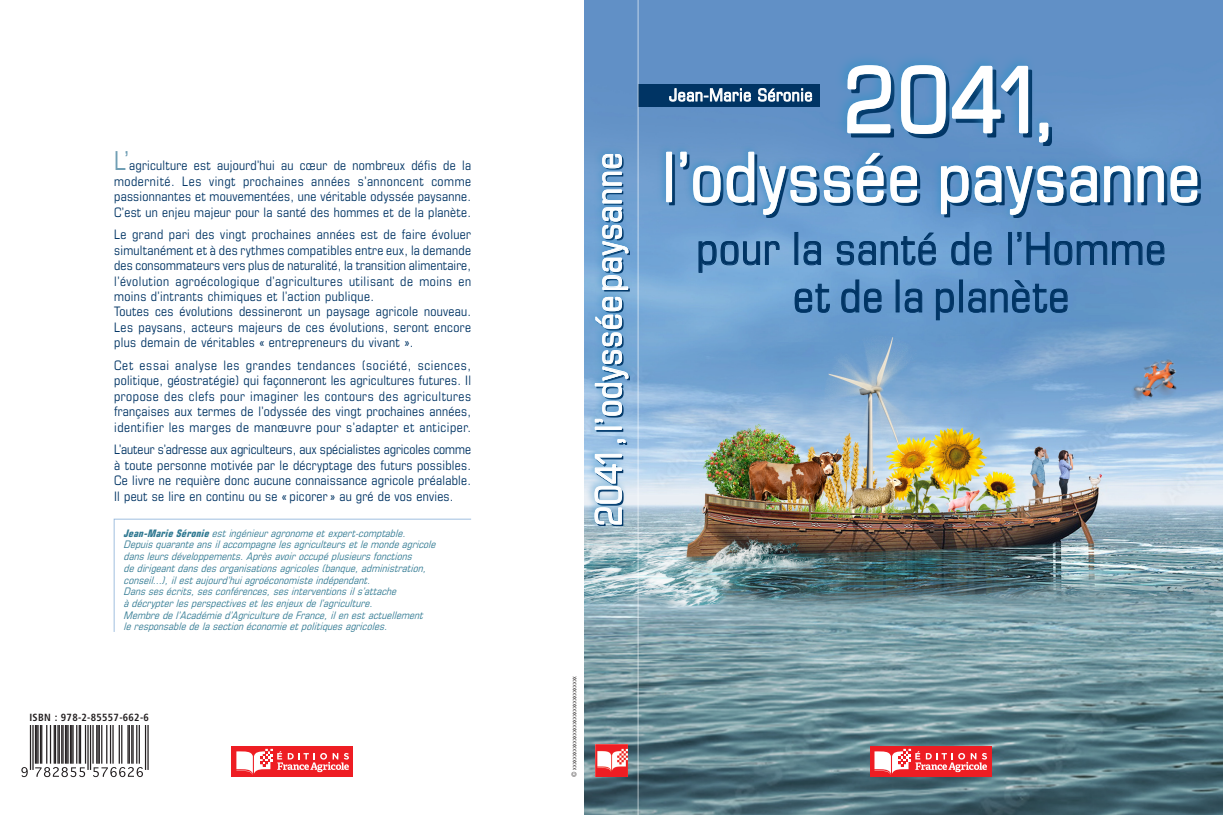
<style>
.page{position:relative;width:1223px;height:815px;background:#fff}
.page>*{position:absolute;margin:0;border:0;box-sizing:border-box;transform-origin:0 0}
.t1{font:condensed 89.38px "Eurostile";color:#fff}
.t2{font:condensed 67.5px "Eurostile";letter-spacing:.025em;color:#fff}
.t3{font:condensed 44.25px/47.5px "Eurostile";letter-spacing:.025em;color:#003464;text-align:center}
.t4{font:condensed 35.75px "Eurostile";letter-spacing:.025em;color:#fff}
.t5{font:condensed 17px "Eurostile";letter-spacing:.04em;color:#fff}
.t6{font:condensed 13px/15.5px "Eurostile";letter-spacing:.03em;color:#003464;text-align:justify}
.t7{font:italic condensed 10.38px/11.8px "Eurostile";color:#2f7891}
.t8{font:700 condensed 10.38px "Frutiger";letter-spacing:.03em;color:#231f20}
.t9{font:300 condensed 6.88px "Frutiger";color:#231f20}
.s1{font-size:26.12px;color:#6f9eb4}
.s2{font-weight:700}
.s3{font-size:84.88px}
</style>
<div class="page">
<img style="left:585px;top:0;width:637px;height:815px">
<div style="left:869px;top:746px;width:122px;height:31px;background:#ee1d23"></div>
<svg style="left:874px;top:749px;width:113px;height:26px"></svg>
<div style="left:232px;top:746px;width:121px;height:31px;background:#ee1d23"></div>
<svg style="left:236px;top:749px;width:113px;height:26px"></svg>
<div style="left:638px;top:84px;width:181px;height:23px;background:#003464"></div>
<svg style="left:669px;top:88px;width:82px;height:14px"></svg>
<svg style="left:758px;top:88px;width:54px;height:14px"></svg>
<svg style="left:698px;top:241px;width:81px;height:32px;background:#6797c5"></svg>
<div style="left:794px;top:232px;width:4px;height:33px;border:1px solid #003464"></div>
<svg style="left:803px;top:241px;width:18px;height:24px"></svg>
<svg style="left:836px;top:233px;width:100px;height:32px;background:#5a8ebf"></svg>
<svg style="left:951px;top:232px;width:40px;height:33px"></svg>
<div style="left:1008px;top:232px;width:3px;height:33px;border:1px solid #003464"></div>
<svg style="left:1017px;top:232px;width:147px;height:33px;background:#5284b8"></svg>
<svg style="left:794px;top:284px;width:36px;height:29px"></svg>
<svg style="left:841px;top:279px;width:40px;height:34px"></svg>
<div style="left:895px;top:280px;width:4px;height:32px;border:1px solid #003464"></div>
<svg style="left:904px;top:288px;width:18px;height:25px"></svg>
<svg style="left:935px;top:288px;width:19px;height:32px"></svg>
<div style="left:959px;top:280px;width:3px;height:32px;border:1px solid #003464"></div>
<svg style="left:968px;top:280px;width:99px;height:33px;background:#4f83b7"></svg>
<div style="left:657px;top:143px;width:545px;height:76px;background:#3890c7;opacity:.75"></div>
<div style="left:666px;top:152px;width:6px;height:50px;border:2px solid #fff"></div>
<svg style="left:679px;top:151px;width:138px;height:65px;background:#6e9dc7"></svg>
<svg style="left:823px;top:165px;width:27px;height:38px"></svg>
<svg style="left:856px;top:152px;width:61px;height:51px;background:#709dc5"></svg>
<svg style="left:940px;top:165px;width:157px;height:51px;background:#6a98c1"></svg>
<svg style="left:1103px;top:165px;width:94px;height:38px;background:#6f9cc2"></svg>
<img style="left:1105px;top:339px;width:96px;height:87px">
<div style="left:835px;top:53px;width:220px;height:96px;background:#3890c7;opacity:.8"></div>
<svg style="left:846px;top:64px;width:46px;height:71px"></svg>
<svg style="left:899px;top:64px;width:130px;height:71px"></svg>
<svg style="left:1037px;top:121px;width:12px;height:23px"></svg>
<svg style="left:23px;top:725px;width:126px;height:53px"></svg>
<hr style="left:30px;top:725px;width:1px;height:44px;background:#231f20">
<hr style="left:32px;top:725px;width:2px;height:44px;background:#231f20">
<hr style="left:35px;top:725px;width:1px;height:38px;background:#231f20">
<hr style="left:36px;top:725px;width:1px;height:38px;background:#231f20">
<hr style="left:37px;top:725px;width:2px;height:38px;background:#231f20">
<hr style="left:40px;top:725px;width:1px;height:38px;background:#231f20">
<hr style="left:41px;top:725px;width:1px;height:38px;background:#231f20">
<hr style="left:46px;top:725px;width:1px;height:38px;background:#231f20">
<hr style="left:50px;top:725px;width:1px;height:38px;background:#231f20">
<hr style="left:54px;top:725px;width:1px;height:38px;background:#231f20">
<hr style="left:55px;top:725px;width:1px;height:38px;background:#231f20">
<hr style="left:57px;top:725px;width:2px;height:38px;background:#231f20">
<hr style="left:59px;top:725px;width:1px;height:38px;background:#231f20">
<hr style="left:61px;top:725px;width:1px;height:38px;background:#231f20">
<hr style="left:62px;top:725px;width:2px;height:38px;background:#231f20">
<hr style="left:65px;top:725px;width:1px;height:38px;background:#231f20">
<hr style="left:66px;top:725px;width:1px;height:38px;background:#231f20">
<hr style="left:67px;top:725px;width:2px;height:38px;background:#231f20">
<hr style="left:70px;top:725px;width:1px;height:38px;background:#231f20">
<hr style="left:71px;top:725px;width:1px;height:38px;background:#231f20">
<hr style="left:72px;top:725px;width:2px;height:38px;background:#231f20">
<hr style="left:76px;top:725px;width:1px;height:38px;background:#231f20">
<hr style="left:79px;top:725px;width:1px;height:38px;background:#231f20">
<hr style="left:80px;top:725px;width:1px;height:38px;background:#231f20">
<hr style="left:85px;top:725px;width:1px;height:38px;background:#231f20">
<hr style="left:87px;top:725px;width:2px;height:44px;background:#231f20">
<hr style="left:90px;top:725px;width:1px;height:44px;background:#231f20">
<hr style="left:92px;top:725px;width:2px;height:38px;background:#231f20">
<hr style="left:96px;top:725px;width:1px;height:38px;background:#231f20">
<hr style="left:97px;top:725px;width:2px;height:38px;background:#231f20">
<hr style="left:99px;top:725px;width:1px;height:38px;background:#231f20">
<hr style="left:101px;top:725px;width:1px;height:38px;background:#231f20">
<hr style="left:106px;top:725px;width:1px;height:38px;background:#231f20">
<hr style="left:110px;top:725px;width:1px;height:38px;background:#231f20">
<hr style="left:112px;top:725px;width:2px;height:38px;background:#231f20">
<hr style="left:119px;top:725px;width:1px;height:38px;background:#231f20">
<hr style="left:121px;top:725px;width:1px;height:38px;background:#231f20">
<hr style="left:127px;top:725px;width:2px;height:38px;background:#231f20">
<hr style="left:129px;top:725px;width:1px;height:38px;background:#231f20">
<hr style="left:131px;top:725px;width:1px;height:38px;background:#231f20">
<hr style="left:132px;top:725px;width:2px;height:38px;background:#231f20">
<hr style="left:136px;top:725px;width:1px;height:38px;background:#231f20">
<hr style="left:139px;top:725px;width:1px;height:38px;background:#231f20">
<hr style="left:145px;top:725px;width:1px;height:44px;background:#231f20">
<hr style="left:147px;top:725px;width:2px;height:44px;background:#231f20">
<svg style="left:21px;top:767px;width:7px;height:10px"></svg>
<svg style="left:35px;top:767px;width:50px;height:10px"></svg>
<svg style="left:93px;top:767px;width:50px;height:10px"></svg>
<img style="left:595px;top:745px;width:32px;height:32px">
<div style="left:586px;top:145px;width:47px;height:384px;background:#3890c7;opacity:.75"></div>
<svg style="left:594px;top:454px;width:28px;height:71px;background:#a0bed5"></svg>
<svg style="left:617px;top:439px;width:9px;height:4px"></svg>
<div style="left:595px;top:427px;width:26px;height:3px;border:1px solid #fff"></div>
<svg style="left:594px;top:297px;width:35px;height:126px;background:#82acd0"></svg>
<svg style="left:602px;top:154px;width:27px;height:136px;background:#81aacd"></svg>
<hr style="left:637px;top:0;width:1px;height:815px;background:#fff">
<svg style="left:113px;top:518px;width:358px;height:114px"></svg>
<p class="t6" style="left:114px;top:158px;width:358px"><span class="s1">L’</span>agriculture est aujourd’hui au cœur de nombreux défis de la modernité. Les vingt prochaines années s’annoncent comme passionnantes et mouvementées, une véritable odyssée paysanne.<br>C’est un enjeu majeur pour la santé des hommes et de la planète.</p>
<p class="t6" style="left:114px;top:227px;width:358px;text-align:left">Le grand pari des vingt prochaines années est de faire évoluer simultanément et à des rythmes compatibles entre eux, la demande des consommateurs vers plus de naturalité, la transition alimentaire, l’évolution agroécologique d’agricultures utilisant de moins en moins d’intrants chimiques et l’action publique.<br>Toutes ces évolutions dessineront un paysage agricole nouveau.<br>Les paysans, acteurs majeurs de ces évolutions, seront encore plus demain de véritables « entrepreneurs du vivant ».</p>
<p class="t6" style="left:114px;top:357px;width:358px">Cet essai analyse les grandes tendances (société, sciences, politique, géostratégie) qui façonneront les agricultures futures. Il propose des clefs pour imaginer les contours des agricultures françaises aux termes de l’odyssée des vingt prochaines années, identifier les marges de manœuvre pour s’adapter et anticiper.</p>
<p class="t6" style="left:114px;top:442px;width:358px">L’auteur s’adresse aux agriculteurs, aux spécialistes agricoles comme à toute personne motivée par le décryptage des futurs possibles.<br>Ce livre ne requière donc aucune connaissance agricole préalable.<br>Il peut se lire en continu ou se « picorer » au gré de vos envies.</p>
<p class="t7" style="left:123px;top:527px;width:316px"><span class="s2">Jean-MarieSéronie</span>estingénieuragronomeetexpert-comptable.<br>Depuisquaranteansilaccompagnelesagriculteursetlemondeagricole dansleursdéveloppements.Aprèsavoiroccupéplusieursfonctions dedirigeantdansdesorganisationsagricoles(banque,administration, conseil...),ilestaujourd’huiagroéconomisteindépendant.<br>Danssesécrits,sesconférences,sesinterventionsils’attache àdécrypterlesperspectivesetlesenjeuxdel’agriculture.<br>Membredel’Académied’AgriculturedeFrance,ilenestactuellement leresponsabledelasectionéconomieetpolitiquesagricoles.</p>
<p class="t8" style="left:29px;top:712px;width:121px">ISBN : 978-2-85557-662-6</p>
<h3 class="t4" style="left:587px;top:526px;width:375px;rotate:-90deg">2041, l’odyssée paysanne</h3>
<h3 class="t5" style="left:669px;top:85px;width:145px">Jean-Marie Séronie</h3>
<h1 class="t1" style="left:843px;top:46px;width:214px">2041<span class="s3">,</span></h1>
<h2 class="t2" style="left:662px;top:137px;width:539px">l’odyssée paysanne</h2>
<h3 class="t3" style="left:696px;top:224px;width:471px">pour la santé de l’Homme et de la planète</h3>
<p class="t9" style="left:570px;top:777px;width:102px;rotate:-90deg">© xxxxxxxxxxxxxxxxxxxxxxxxxxxxxxxxxxx</p>
</div>
